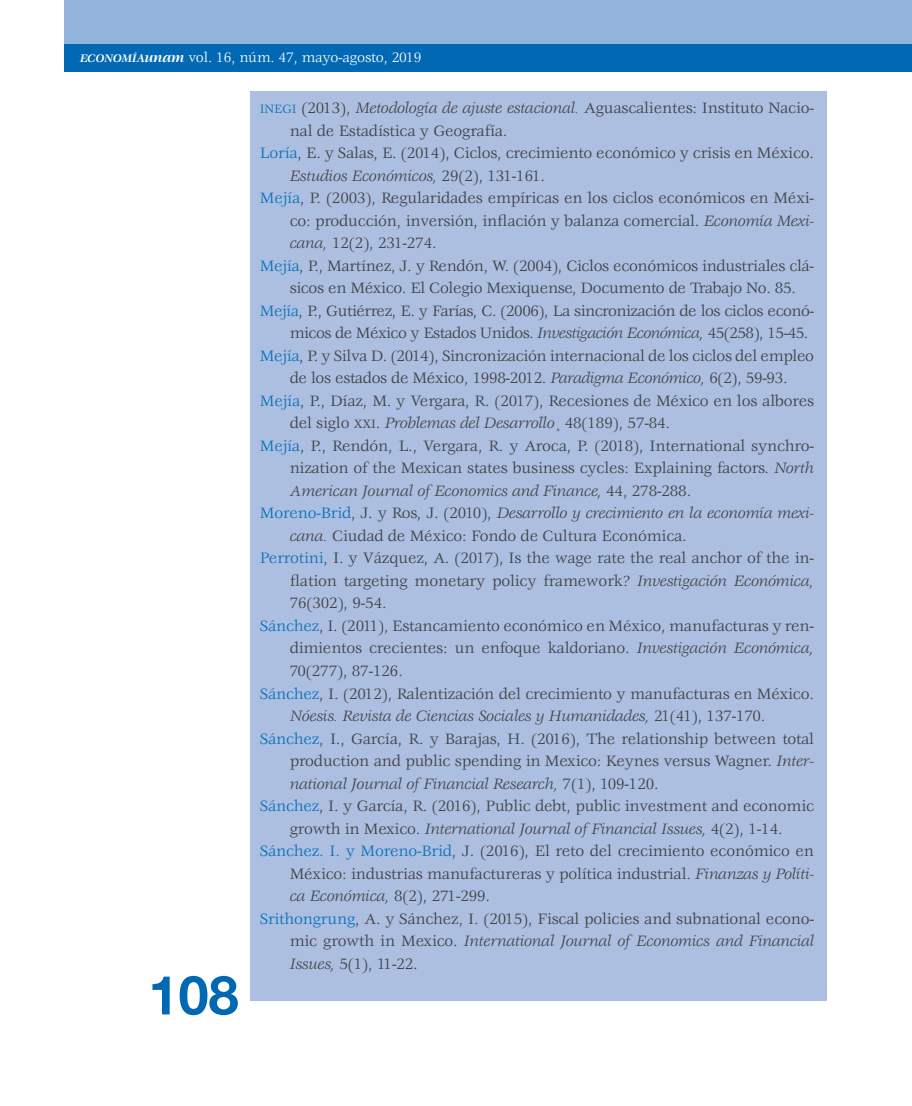
<style>
.page{position:relative;width:912px;height:1106px;background:#fff}
.page>*{position:absolute;margin:0;border:0;box-sizing:border-box;transform-origin:0 0}
.t1{font:700 54px "Helvetica Neue LT Std";color:#0168b3}
.t2{font:16.5px "Veljovic";letter-spacing:-.01em;color:#3e3e3f}
.t3{font:italic 16.5px "Veljovic";letter-spacing:-.01em;color:#3e3e3f}
.t4{font:16.5px "Veljovic";letter-spacing:-.03em;color:#3e3e3f}
.t5{font:15px "Veljovic";letter-spacing:-.01em;color:#fff}
.s1{font-family:"Veljovic Bold Italic SC800";font-size:12px}
.s2{font-weight:700;font-style:italic}
.s3{font-family:"Veljovic Book SC800";font-size:13.2px;color:#0470b7}
.s4{font-style:italic}
.s5{color:#0470b7}
.s6{font-style:normal}
.s7{font-family:"Veljovic Book SC800";font-size:13.2px}
.s8{font-style:normal;color:#0470b7}
</style>
<div class="page">
<div style="left:64px;top:0;width:847px;height:49px;background:#93b5db"></div>
<div style="left:64px;top:44px;width:847px;height:27px;background:#0168b3"></div>
<div style="left:250px;top:91px;width:575px;height:909px;background:#acbfe1"></div>
<p class="t5" style="left:80px;top:49px;width:343px"><span class="s1">ECONOMÍA</span><span class="s2">unam</span> vol. 16, núm. 47, mayo-agosto, 2019</p>
<p class="t2" style="left:260px;top:99px;width:555px"><span class="s3">inegi</span> (2013), <span class="s4">Metodología de ajuste estacional.</span> Aguascalientes: Instituto Nacio-</p>
<p class="t2" style="left:289px;top:122px;width:219px">nal de Estadística y Geografía.</p>
<p class="t2" style="left:260px;top:144px;width:555px"><span class="s5">Loría</span>, E. y Salas, E. (2014), Ciclos, crecimiento económico y crisis en México.</p>
<p class="t3" style="left:289px;top:167px;width:257px">Estudios Económicos, <span class="s6">29(2), 131-161.</span></p>
<p class="t2" style="left:260px;top:189px;width:555px"><span class="s5">Mejía</span>, P. (2003), Regularidades empíricas en los ciclos económicos en Méxi-</p>
<p class="t2" style="left:289px;top:212px;width:525px">co: producción, inversión, inflación y balanza comercial. <span class="s4">Economía Mexi-</span></p>
<p class="t2" style="left:289px;top:234px;width:148px"><span class="s4">cana,</span> 12(2), 231-274.</p>
<p class="t2" style="left:260px;top:257px;width:555px"><span class="s5">Mejía</span>, P., Martínez, J. y Rendón, W. (2004), Ciclos económicos industriales clá-</p>
<p class="t2" style="left:289px;top:279px;width:507px">sicos en México. El Colegio Mexiquense, Documento de Trabajo No. 85.</p>
<p class="t4" style="left:260px;top:302px;width:555px"><span class="s5">Mejía</span>, P., Gutiérrez, E. y Farías, C. (2006), La sincronización de los ciclos econó-</p>
<p class="t4" style="left:289px;top:324px;width:520px">micos de México y Estados Unidos. <span class="s4">Investigación Económica,</span> 45(258), 15-45.</p>
<p class="t2" style="left:260px;top:347px;width:555px"><span class="s5">Mejía</span>, P. y Silva D. (2014), Sincronización internacional de los ciclos del empleo</p>
<p class="t2" style="left:289px;top:369px;width:499px">de los estados de México, 1998-2012. <span class="s4">Paradigma Económico,</span> 6(2), 59-93.</p>
<p class="t2" style="left:260px;top:392px;width:555px"><span class="s5">Mejía</span>, P., Díaz, M. y Vergara, R. (2017), Recesiones de México en los albores</p>
<p class="t2" style="left:289px;top:414px;width:382px">del siglo <span class="s7">xxi</span>. <span class="s4">Problemas del Desarrollo</span>¸ 48(189), 57-84.</p>
<p class="t2" style="left:260px;top:437px;width:555px"><span class="s5">Mejía</span>, P., Rendón, L., Vergara, R. y Aroca, P. (2018), International synchro-</p>
<p class="t2" style="left:289px;top:459px;width:525px">nization of the Mexican states business cycles: Explaining factors. <span class="s4">North</span></p>
<p class="t3" style="left:289px;top:482px;width:403px">American Journal of Economics and Finance, <span class="s6">44, 278-288.</span></p>
<p class="t3" style="left:260px;top:504px;width:555px"><span class="s8">Moreno-Brid</span><span class="s6">, J. y Ros, J. (2010),</span> Desarrollo y crecimiento en la economía mexi-</p>
<p class="t2" style="left:289px;top:527px;width:398px"><span class="s4">cana.</span> Ciudad de México: Fondo de Cultura Económica.</p>
<p class="t2" style="left:260px;top:549px;width:555px"><span class="s5">Perrotini</span>, I. y Vázquez, A. (2017), Is the wage rate the real anchor of the in-</p>
<p class="t2" style="left:289px;top:572px;width:525px">flation targeting monetary policy framework? <span class="s4">Investigación Económica,</span></p>
<p class="t2" style="left:289px;top:594px;width:98px">76(302), 9-54.</p>
<p class="t2" style="left:260px;top:617px;width:555px"><span class="s5">Sánchez</span>, I. (2011), Estancamiento económico en México, manufacturas y ren-</p>
<p class="t2" style="left:289px;top:639px;width:525px">dimientos crecientes: un enfoque kaldoriano. <span class="s4">Investigación Económica,</span></p>
<p class="t2" style="left:289px;top:662px;width:115px">70(277), 87-126.</p>
<p class="t2" style="left:260px;top:684px;width:555px"><span class="s5">Sánchez</span>, I. (2012), Ralentización del crecimiento y manufacturas en México.</p>
<p class="t3" style="left:289px;top:707px;width:477px">Nóesis. Revista de Ciencias Sociales y Humanidades, <span class="s6">21(41), 137-170.</span></p>
<p class="t2" style="left:260px;top:729px;width:555px"><span class="s5">Sánchez</span>, I., García, R. y Barajas, H. (2016), The relationship between total</p>
<p class="t2" style="left:289px;top:752px;width:525px">production and public spending in Mexico: Keynes versus Wagner. <span class="s4">Inter-</span></p>
<p class="t3" style="left:289px;top:774px;width:370px">national Journal of Financial Research, <span class="s6">7(1), 109-120.</span></p>
<p class="t2" style="left:260px;top:797px;width:555px"><span class="s5">Sánchez</span>, I. y García, R. (2016), Public debt, public investment and economic</p>
<p class="t3" style="left:289px;top:819px;width:494px"><span class="s6">growth in Mexico.</span> International Journal of Financial Issues, <span class="s6">4(2), 1-14.</span></p>
<p class="t2" style="left:260px;top:842px;width:555px"><span class="s5">Sánchez. I. y Moreno-Brid</span>, J. (2016), El reto del crecimiento económico en</p>
<p class="t2" style="left:289px;top:864px;width:525px">México: industrias manufactureras y política industrial. <span class="s4">Finanzas y Políti-</span></p>
<p class="t2" style="left:289px;top:887px;width:202px"><span class="s4">ca Económica,</span> 8(2), 271-299.</p>
<p class="t2" style="left:260px;top:909px;width:555px"><span class="s5">Srithongrung</span>, A. y Sánchez, I. (2015), Fiscal policies and subnational econo-</p>
<p class="t3" style="left:289px;top:932px;width:525px"><span class="s6">mic growth in Mexico.</span> International Journal of Economics and Financial</p>
<p class="t2" style="left:289px;top:954px;width:130px"><span class="s4">Issues,</span> 5(1), 11-22.</p>
<h1 class="t1" style="left:148px;top:961px;width:92px">108</h1>
</div>
